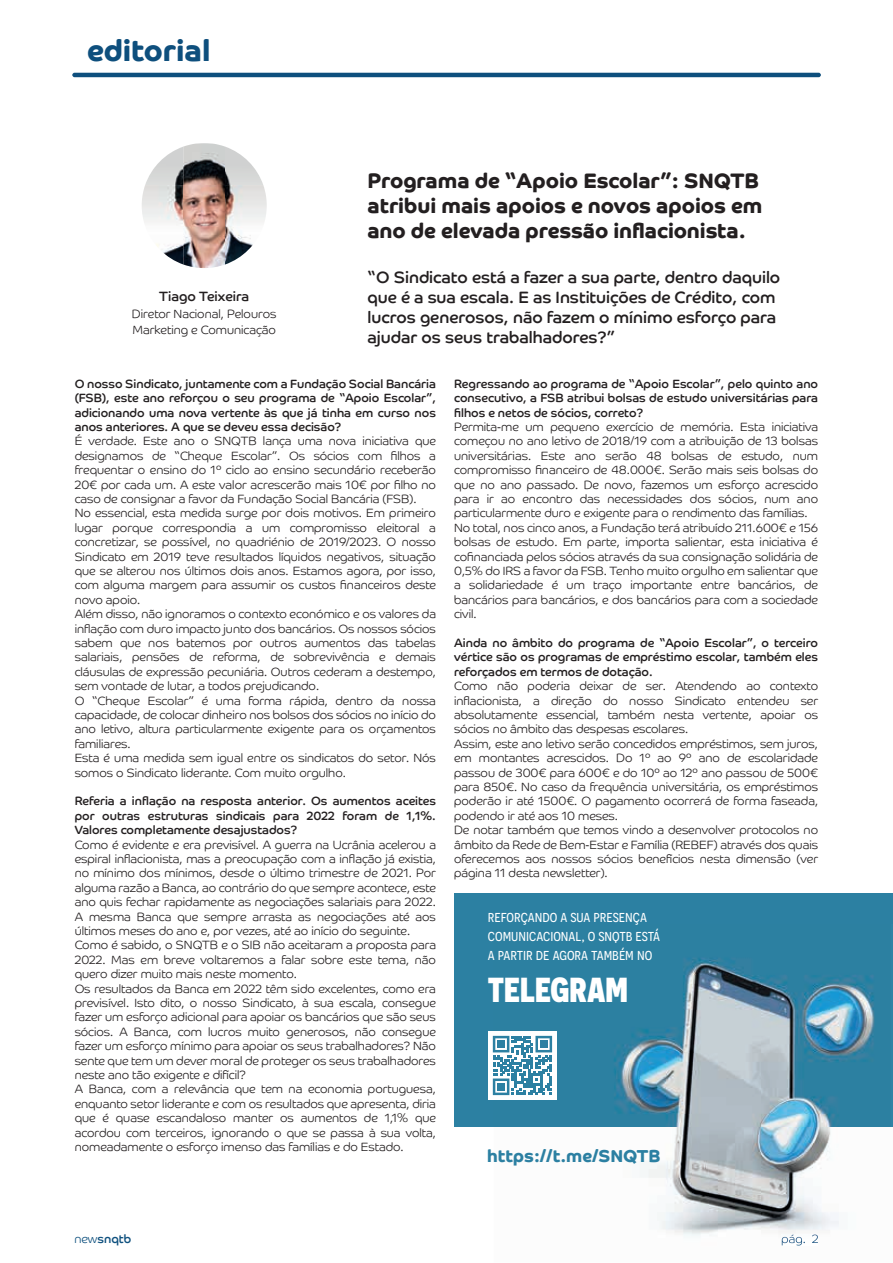
<style>
.page{position:relative;width:893px;height:1263px;background:#fff}
.page>*{position:absolute;margin:0;border:0;box-sizing:border-box;transform-origin:0 0}
.t1{font:800 34.65px "Novecentosansnarrow";color:#fff}
.t2{font:700 30px "Co Headline";color:#0e4f7d}
.t3{font:700 21px/25.2px "Co Headline";color:#231f20}
.t4{font:700 17.4px "Co Headline";color:#2c80a2}
.t5{font:16.5px/19.8px "Co Headline";color:#231f20}
.t6{font:16.2px/19.5px "Novecentosansnarrow";color:#fff}
.t7{font:13.5px "Co Headline";color:#231f20}
.t8{font:300 12px/14.4px "Co Headline";color:#231f20}
.t9{font:12px/14.4px "Co Headline";color:#231f20;text-align:justify}
.t10{font:12px "Co Headline";color:#0e507e}
.s1{font-weight:300}
</style>
<div class="page">
<hr style="left:72px;top:73px;width:749px;height:4px;background:#0e4f7d;border-radius:2px">
<img style="left:145px;top:147px;width:38px;height:38px">
<img style="left:183px;top:144px;width:42px;height:41px">
<img style="left:225px;top:147px;width:38px;height:38px">
<img style="left:142px;top:185px;width:125px;height:42px">
<img style="left:156px;top:244px;width:27px;height:21px">
<img style="left:183px;top:227px;width:42px;height:41px">
<img style="left:225px;top:227px;width:28px;height:38px">
<div style="left:454px;top:893px;width:439px;height:234px;background:#2c80a2"></div>
<img style="left:614px;top:958px;width:261px;height:288px">
<img style="left:782px;top:1234px;width:36px;height:11px">
<div style="left:488px;top:1031px;width:69px;height:69px;background:#fff"></div>
<svg style="left:493px;top:1036px;width:59px;height:59px"></svg>
<div style="left:498px;top:1040px;width:7px;height:8px;background:#2c80a2"></div>
<div style="left:540px;top:1040px;width:7px;height:8px;background:#2c80a2"></div>
<div style="left:498px;top:1083px;width:7px;height:7px;background:#2c80a2"></div>
<h2 class="t2" style="left:87px;top:33px;width:125px">editorial</h2>
<h3 class="t3" style="left:368px;top:168px;width:396px">Programa de “Apoio Escolar”: SNQTB atribui mais apoios e novos apoios em ano de elevada pressão inflacionista.</h3>
<h3 class="t5" style="left:368px;top:268px;width:414px">“O Sindicato está a fazer a sua parte, dentro daquilo que é a sua escala. E as Instituições de Crédito, com lucros generosos, não fazem o mínimo esforço para ajudar os seus trabalhadores?”</h3>
<p class="t9" style="left:75px;top:376px;width:363px">O nosso Sindicato, juntamente com a Fundação Social Bancária (FSB), este ano reforçou o seu programa de “Apoio Escolar”, adicionando uma nova vertente às que já tinha em curso nos anos anteriores. A que se deveu essa decisão?</p>
<p class="t8" style="left:75px;top:434px;width:363px">É verdade. Este ano o SNQTB lança uma nova iniciativa que designamos de “Cheque Escolar”. Os sócios com filhos a frequentar o ensino do 1º ciclo ao ensino secundário receberão 20€ por cada um. A este valor acrescerão mais 10€ por filho no caso de consignar a favor da Fundação Social Bancária (FSB).<br>No essencial, esta medida surge por dois motivos. Em primeiro lugar porque correspondia a um compromisso eleitoral a concretizar, se possível, no quadriénio de 2019/2023. O nosso Sindicato em 2019 teve resultados líquidos negativos, situação que se alterou nos últimos dois anos. Estamos agora, por isso, com alguma margem para assumir os custos financeiros deste novo apoio.<br>Além disso, não ignoramos o contexto económico e os valores da inflação com duro impacto junto dos bancários. Os nossos sócios sabem que nos batemos por outros aumentos das tabelas salariais, pensões de reforma, de sobrevivência e demais cláusulas de expressão pecuniária. Outros cederam a destempo, sem vontade de lutar, a todos prejudicando.<br>O “Cheque Escolar” é uma forma rápida, dentro da nossa capacidade, de colocar dinheiro nos bolsos dos sócios no início do ano letivo, altura particularmente exigente para os orçamentos familiares.<br>Esta é uma medida sem igual entre os sindicatos do setor. Nós somos o Sindicato liderante. Com muito orgulho.</p>
<p class="t9" style="left:75px;top:794px;width:363px">Referia a inflação na resposta anterior. Os aumentos aceites por outras estruturas sindicais para 2022 foram de 1,1%.<br>Valores completamente desajustados?</p>
<p class="t8" style="left:75px;top:837px;width:363px">Como é evidente e era previsível. A guerra na Ucrânia acelerou a espiral inflacionista, mas a preocupação com a inflação já existia, no mínimo dos mínimos, desde o último trimestre de 2021. Por alguma razão a Banca, ao contrário do que sempre acontece, este ano quis fechar rapidamente as negociações salariais para 2022.<br>A mesma Banca que sempre arrasta as negociações até aos últimos meses do ano e, por vezes, até ao início do seguinte.<br>Como é sabido, o SNQTB e o SIB não aceitaram a proposta para 2022. Mas em breve voltaremos a falar sobre este tema, não quero dizer muito mais neste momento.<br>Os resultados da Banca em 2022 têm sido excelentes, como era previsível. Isto dito, o nosso Sindicato, à sua escala, consegue fazer um esforço adicional para apoiar os bancários que são seus sócios. A Banca, com lucros muito generosos, não consegue fazer um esforço mínimo para apoiar os seus trabalhadores? Não sente que tem um dever moral de proteger os seus trabalhadores neste ano tão exigente e difícil?<br>A Banca, com a relevância que tem na economia portuguesa, enquanto setor liderante e com os resultados que apresenta, diria que é quase escandaloso manter os aumentos de 1,1% que acordou com terceiros, ignorando o que se passa à sua volta, nomeadamente o esforço imenso das famílias e do Estado.</p>
<p class="t7" style="left:159px;top:288px;width:91px">Tiago Teixeira</p>
<p class="t8" style="left:132px;top:305px;width:146px;line-height:16.5px">Diretor Nacional, Pelouros<br>Marketing e Comunicação</p>
<p class="t9" style="left:454px;top:376px;width:366px">Regressando ao programa de “Apoio Escolar”, pelo quinto ano consecutivo, a FSB atribui bolsas de estudo universitárias para filhos e netos de sócios, correto?</p>
<p class="t8" style="left:454px;top:420px;width:366px">Permita-me um pequeno exercício de memória. Esta iniciativa começou no ano letivo de 2018/19 com a atribuição de 13 bolsas universitárias. Este ano serão 48 bolsas de estudo, num compromisso financeiro de 48.000€. Serão mais seis bolsas do que no ano passado. De novo, fazemos um esforço acrescido para ir ao encontro das necessidades dos sócios, num ano particularmente duro e exigente para o rendimento das famílias.<br>No total, nos cinco anos, a Fundação terá atribuído 211.600€ e 156 bolsas de estudo. Em parte, importa salientar, esta iniciativa é cofinanciada pelos sócios através da sua consignação solidária de 0,5% do IRS a favor da FSB. Tenho muito orgulho em salientar que a solidariedade é um traço importante entre bancários, de bancários para bancários, e dos bancários para com a sociedade civil.</p>
<p class="t9" style="left:454px;top:636px;width:365px">Ainda no âmbito do programa de “Apoio Escolar”, o terceiro vértice são os programas de empréstimo escolar, também eles reforçados em termos de dotação.</p>
<p class="t8" style="left:454px;top:679px;width:366px">Como não poderia deixar de ser. Atendendo ao contexto inflacionista, a direção do nosso Sindicato entendeu ser absolutamente essencial, também nesta vertente, apoiar os sócios no âmbito das despesas escolares.<br>Assim, este ano letivo serão concedidos empréstimos, sem juros, em montantes acrescidos. Do 1º ao 9º ano de escolaridade passou de 300€ para 600€ e do 10º ao 12º ano passou de 500€ para 850€. No caso da frequência universitária, os empréstimos poderão ir até 1500€. O pagamento ocorrerá de forma faseada, podendo ir até aos 10 meses.<br>De notar também que temos vindo a desenvolver protocolos no âmbito da Rede de Bem-Estar e Família (REBEF) através dos quais oferecemos aos nossos sócios benefícios nesta dimensão (ver página 11 desta newsletter).</p>
<h3 class="t6" style="left:488px;top:906px;width:174px">reforçando a sua presença comunicacional, o snqtb está a partir de agora também no</h3>
<h1 class="t1" style="left:488px;top:969px;width:142px">TELEGRAM</h1>
<h3 class="t4" style="left:487px;top:1146px;width:175px">https://t.me/SNQTB</h3>
<p class="t10" style="left:74px;top:1232px;width:58px"><span class="s1">new</span>snqtb</p>
</div>
